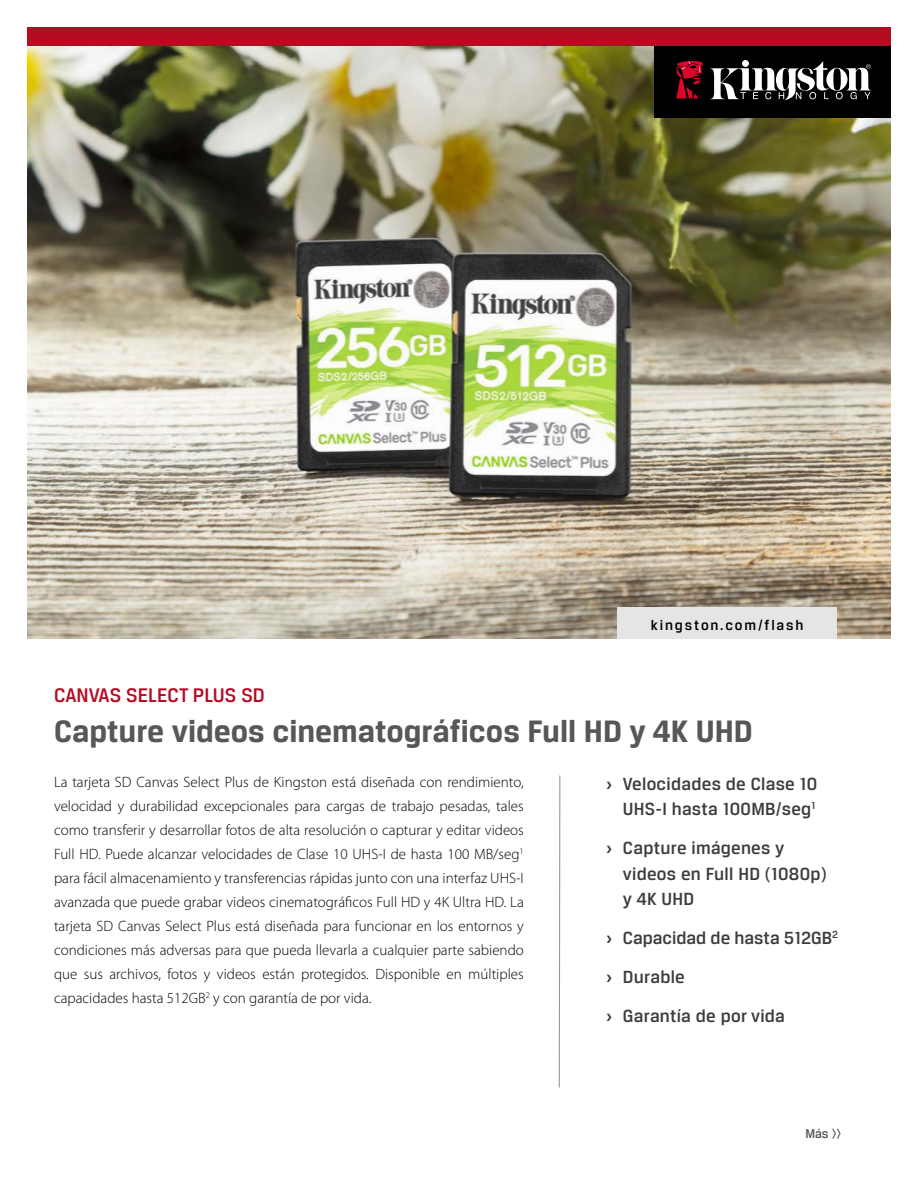
<style>
.page{position:relative;width:918px;height:1188px;background:#fff}
.page>*{position:absolute;margin:0;border:0;box-sizing:border-box;transform-origin:0 0}
.t1{font:700 33px "Breuer Text";color:#575756}
.t2{font:500 21px "Breuer Text";color:#b60c22}
.t3{font:500 18.75px/25.5px "Breuer Text";letter-spacing:.015em;color:#3c3c3b}
.t4{font:300 15px/24px "Myriad Pro";color:#000;text-align:justify}
.t5{font:500 15px "Breuer Text";letter-spacing:.12em;color:#000}
.t6{font:500 13.5px "Breuer Text";color:#575756}
.s1{font-weight:700}
</style>
<div class="page">
<img style="left:27px;top:46px;width:864px;height:593px">
<div style="left:617px;top:607px;width:220px;height:32px;background:#e5e5e5"></div>
<div style="left:27px;top:27px;width:864px;height:19px;background:#b60c22"></div>
<div style="left:655px;top:46px;width:236px;height:71px;background:#000"></div>
<svg style="left:710px;top:61px;width:161px;height:39px"></svg>
<svg style="left:676px;top:61px;width:28px;height:38px"></svg>
<svg style="left:558px;top:775px;width:3px;height:313px"></svg>
<h2 class="t2" style="left:54px;top:684px;width:212px">CANVAS SELECT PLUS SD</h2>
<p class="t5" style="left:651px;top:616px;width:154px">kingston.com/flash</p>
<h1 class="t1" style="left:54px;top:712px;width:700px">Capture videos cinematográficos Full HD y 4K UHD</h1>
<p class="t4" style="left:54px;top:770px;width:471px">La tarjeta SD Canvas Select Plus de Kingston está diseñada con rendimiento, velocidad y durabilidad excepcionales para cargas de trabajo pesadas, tales como transferir y desarrollar fotos de alta resolución o capturar y editar videos Full HD. Puede alcanzar velocidades de Clase 10 UHS-I de hasta 100 MB/seg<sup>1 </sup>para fácil almacenamiento y transferencias rápidas junto con una interfaz UHS-I avanzada que puede grabar videos cinematográficos Full HD y 4K Ultra HD. La tarjeta SD Canvas Select Plus está diseñada para funcionar en los entornos y condiciones más adversas para que pueda llevarla a cualquier parte sabiendo que sus archivos, fotos y videos están protegidos. Disponible en múltiples capacidades hasta 512GB<sup>2</sup> y con garantía de por vida.</p>
<p class="t3" style="left:606px;top:770px;width:213px;text-align:right"><span class="s1">›</span> Velocidades de Clase 10<br>UHS-I hasta 100MB/seg<sup>1</sup></p>
<p class="t3" style="left:623px;top:835px;width:205px;text-indent:-17px"><span class="s1">›</span> Capture imágenes y videos en Full HD (1080p) y 4K UHD</p>
<p class="t3" style="left:606px;top:918px;width:233px;line-height:39px"><span class="s1">›</span> Capacidad de hasta 512GB<sup>2 </sup><span class="s1">›</span> Durable<br><span class="s1">›</span> Garantía de por vida</p>
<p class="t6" style="left:805px;top:1126px;width:37px">Más &gt;&gt;</p>
</div>
